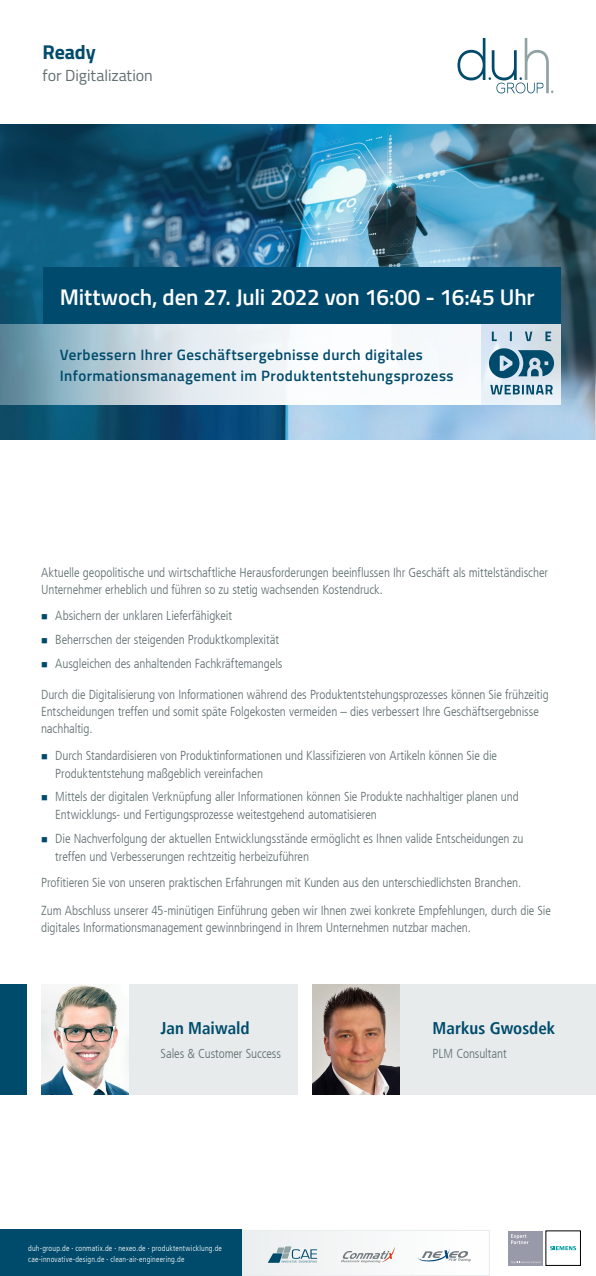
<style>
.page{position:relative;width:596px;height:1276px;background:#fff}
.page>*{position:absolute;margin:0;border:0;box-sizing:border-box;transform-origin:0 0}
.t1{font:600 22.6px "Titillium";letter-spacing:-.01em;color:#fff}
.t2{font:700 20px "Titillium";letter-spacing:-.005em;color:#004b6c}
.t3{font:700 condensed 17px "Frutiger";color:#004b6c}
.t4{font:16px "Titillium";letter-spacing:-.005em;color:#616f70}
.t5{font:600 15px/21px "Titillium";letter-spacing:.025em;color:#004b6c}
.t6{font:300 condensed 13px/17px "Frutiger";letter-spacing:-.01em;color:#616f70}
.t7{font:300 condensed 8px/11px "Frutiger";letter-spacing:.02em;color:#fff}
.s1{font-weight:400}
</style>
<div class="page">
<img style="left:0;top:125px;width:595px;height:314px">
<svg style="left:457px;top:38px;width:96px;height:56px"></svg>
<div style="left:43px;top:267px;width:517px;height:57px;background:#004a6d"></div>
<svg style="left:0;top:324px;width:560px;height:81px"></svg>
<div style="left:400px;top:984px;width:195px;height:110px;background:#e7ebec"></div>
<div style="left:0;top:984px;width:27px;height:110px;background:#004b6c"></div>
<img style="left:312px;top:984px;width:87px;height:110px">
<svg style="left:241px;top:1230px;width:248px;height:46px"></svg>
<div style="left:0;top:1230px;width:241px;height:46px;background:#004b6c"></div>
<svg style="left:550px;top:1246px;width:26px;height:4px"></svg>
<div style="left:508px;top:1230px;width:34px;height:35px;background:#999aa9"></div>
<svg style="left:511px;top:1234px;width:17px;height:10px"></svg>
<svg style="left:511px;top:1261px;width:29px;height:2px"></svg>
<svg style="left:488px;top:348px;width:65px;height:30px;background:#55879f"></svg>
<svg style="left:490px;top:385px;width:62px;height:9px"></svg>
<svg style="left:491px;top:331px;width:59px;height:10px"></svg>
<div style="left:129px;top:984px;width:169px;height:110px;background:#e7ebec"></div>
<img style="left:41px;top:984px;width:87px;height:110px">
<h2 class="t2" style="left:43px;top:36px;width:55px">Ready</h2>
<p class="t4" style="left:43px;top:63px;width:112px">for Digitalization</p>
<h1 class="t1" style="left:60px;top:280px;width:476px">Mittwoch, den 27. Juli 2022 von 16:00 - 16:45 Uhr</h1>
<p class="t5" style="left:60px;top:343px;width:395px">Verbessern Ihrer Geschäftsergebnisse durch digitales<br>Informationsmanagement im Produktentstehungsprozess</p>
<p class="t6" style="left:41px;top:564px;width:508px">Aktuelle geopolitische und wirtschaftliche Herausforderungen beeinflussen Ihr Geschäft als mittelständischer<br>Unternehmer erheblich und führen so zu stetig wachsenden Kostendruck.</p>
<p class="t6" style="left:55px;top:604px;width:228px;line-height:23.7px">Absichern der unklaren Lieferfähigkeit<br>Beherrschen der steigenden Produktkomplexität<br>Ausgleichen des anhaltenden Fachkräftemangels</p>
<p class="t6" style="left:41px;top:686px;width:508px">Durch die Digitalisierung von Informationen während des Produktentstehungsprozesses können Sie frühzeitig<br>Entscheidungen treffen und somit späte Folgekosten vermeiden – dies verbessert Ihre Geschäftsergebnisse nachhaltig.</p>
<p class="t6" style="left:55px;top:746px;width:443px;line-height:18px">Durch Standardisieren von Produktinformationen und Klassifizieren von Artikeln können Sie die<br>Produktentstehung maßgeblich vereinfachen</p>
<p class="t6" style="left:55px;top:788px;width:464px;line-height:18px">Mittels der digitalen Verknüpfung aller Informationen können Sie Produkte nachhaltiger planen und<br>Entwicklungs- und Fertigungsprozesse weitestgehend automatisieren</p>
<p class="t6" style="left:55px;top:830px;width:469px;line-height:18px">Die Nachverfolgung der aktuellen Entwicklungsstände ermöglicht es Ihnen valide Entscheidungen zu treffen und Verbesserungen rechtzeitig herbeizuführen</p>
<p class="t6" style="left:41px;top:868px;width:511px;line-height:28.3px">Profitieren Sie von unseren praktischen Erfahrungen mit Kunden aus den unterschiedlichsten Branchen.<br>Zum Abschluss unserer 45-minütigen Einführung geben wir Ihnen zwei konkrete Empfehlungen, durch die Sie</p>
<p class="t6" style="left:41px;top:919px;width:431px">digitales Informationsmanagement gewinnbringend in Ihrem Unternehmen nutzbar machen.</p>
<h3 class="t3" style="left:160px;top:1017px;width:91px">Jan Maiwald</h3>
<p class="t6" style="left:160px;top:1044px;width:122px">Sales &amp; Customer Success</p>
<p class="t7" style="left:28px;top:1243px;width:195px">duh-group.de <span class="s1">·</span> conmatix.de <span class="s1">·</span> nexeo.de <span class="s1">·</span> produktentwicklung.de cae-innovative-design.de <span class="s1">·</span> clean-air-engineering.de</p>
<h3 class="t3" style="left:432px;top:1017px;width:124px">Markus Gwosdek</h3>
<p class="t6" style="left:432px;top:1044px;width:75px">PLM Consultant</p>
</div>
